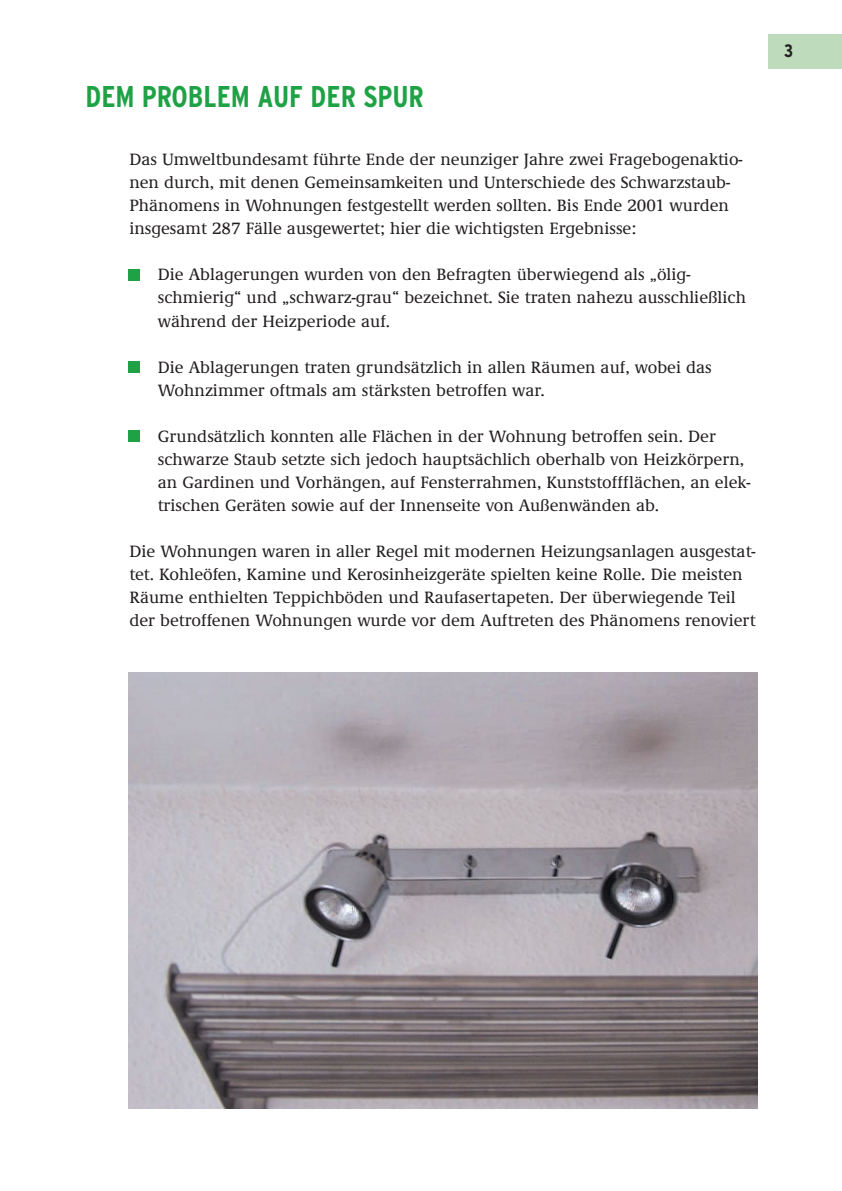
<style>
.page{position:relative;width:842px;height:1191px;background:#fff}
.page>*{position:absolute;margin:0;border:0;box-sizing:border-box;transform-origin:0 0}
.t1{font:700 condensed 30px "Interstate";color:#1fa245}
.t2{font:700 condensed 18px "Interstate";color:#231f20}
.t3{font:500 17px/23px "Demos EF";color:#231f20}
</style>
<div class="page">
<div style="left:768px;top:34px;width:74px;height:34px;background:#bedcbb"></div>
<div style="left:128px;top:269px;width:11px;height:11px;background:#1fa245"></div>
<div style="left:128px;top:361px;width:11px;height:11px;background:#1fa245"></div>
<div style="left:128px;top:430px;width:12px;height:11px;background:#1fa245"></div>
<img style="left:129px;top:672px;width:628px;height:436px">
<h1 class="t1" style="left:85px;top:79px;width:340px">DEM PROBLEM AUF DER SPUR</h1>
<p class="t3" style="left:129px;top:148px;width:615px">Das Umweltbundesamt führte Ende der neunziger Jahre zwei Fragebogenaktio&shy;nen durch, mit denen Gemeinsamkeiten und Unterschiede des Schwarzstaub-Phänomens in Wohnungen festgestellt werden sollten. Bis Ende 2001 wurden insgesamt 287 Fälle ausgewertet; hier die wichtigsten Ergebnisse:</p>
<p class="t3" style="left:158px;top:263px;width:590px">Die Ablagerungen wurden von den Befragten überwiegend als „ölig&shy;schmierig“ und „schwarz-grau“ bezeichnet. Sie traten nahezu ausschließlich während der Heizperiode auf.</p>
<p class="t3" style="left:158px;top:355px;width:556px">Die Ablagerungen traten grundsätzlich in allen Räumen auf, wobei das<br>Wohnzimmer oftmals am stärksten betroffen war.</p>
<p class="t3" style="left:158px;top:424px;width:594px">Grundsätzlich konnten alle Flächen in der Wohnung betroffen sein. Der schwarze Staub setzte sich jedoch hauptsächlich oberhalb von Heizkörpern, an Gardinen und Vorhängen, auf Fensterrahmen, Kunststoffflächen, an elek&shy;trischen Geräten sowie auf der Innenseite von Außenwänden ab.</p>
<p class="t3" style="left:129px;top:539px;width:628px">Die Wohnungen waren in aller Regel mit modernen Heizungsanlagen ausgestat&shy;tet. Kohleöfen, Kamine und Kerosinheizgeräte spielten keine Rolle. Die meisten Räume enthielten Teppichböden und Raufasertapeten. Der überwiegende Teil der betroffenen Wohnungen wurde vor dem Auftreten des Phänomens renoviert</p>
<p class="t2" style="left:784px;top:40px;width:11px">3</p>
</div>
